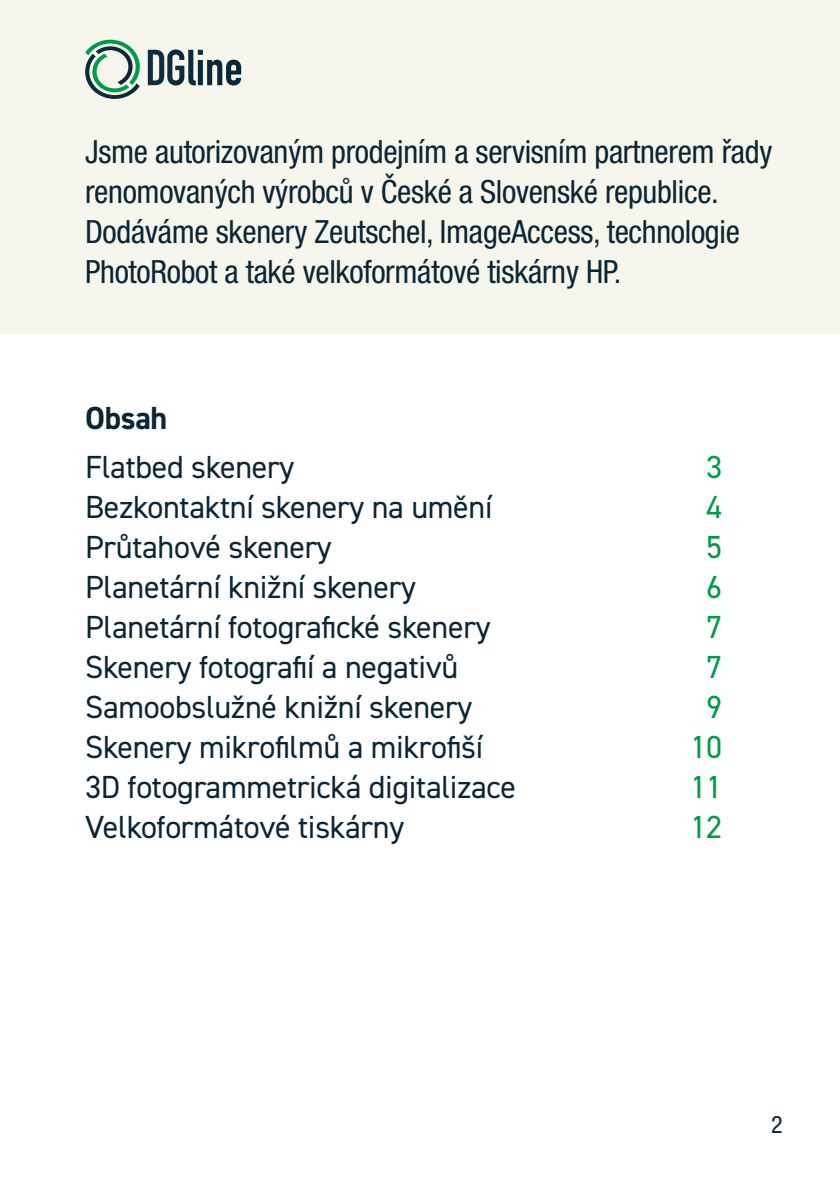
<style>
.page{position:relative;width:840px;height:1191px;background:#fff}
.page>*{position:absolute;margin:0;border:0;box-sizing:border-box;transform-origin:0 0}
.t1{font:32px/40px "DIN2014";letter-spacing:-.01em;color:#0a2535}
.t2{font:condensed 32px/40px "Helvetica Neue LT Pro";letter-spacing:-.01em;color:#0a2535}
.t3{font:32px/40px "DIN2014";color:#009b49;text-align:center}
.t4{font:700 32px "DIN2014";letter-spacing:-.01em;color:#0a2535}
.t5{font:condensed 24px "Helvetica Neue LT Pro";color:#0a2535}
</style>
<div class="page">
<div style="left:0;top:0;width:839px;height:334px;background:#f6f6ec"></div>
<svg style="left:85px;top:40px;width:55px;height:59px"></svg>
<svg style="left:148px;top:49px;width:93px;height:36px"></svg>
<p class="t2" style="left:85px;top:132px;width:688px">Jsme autorizovaným prodejním a servisním partnerem řady renomovaných výrobců v České a Slovenské republice.<br>Dodáváme skenery Zeutschel, ImageAccess, technologie PhotoRobot a také velkoformátové tiskárny HP.</p>
<p class="t4" style="left:85px;top:397px;width:84px">Obsah</p>
<p class="t1" style="left:85px;top:446px;width:432px">Flatbed skenery<br>Bezkontaktní skenery na umění<br>Průtahové skenery<br>Planetární knižní skenery<br>Planetární fotografické skenery<br>Skenery fotografií a negativů<br>Samoobslužné knižní skenery<br>Skenery mikrofilmů a mikrofiší<br>3D fotogrammetrická digitalizace<br>Velkoformátové tiskárny</p>
<p class="t3" style="left:690px;top:446px;width:33px">3<br>4<br>5<br>6<br>7<br>7<br>9<br>10<br>11<br>12</p>
<p class="t5" style="left:770px;top:1110px;width:13px">2</p>
</div>
